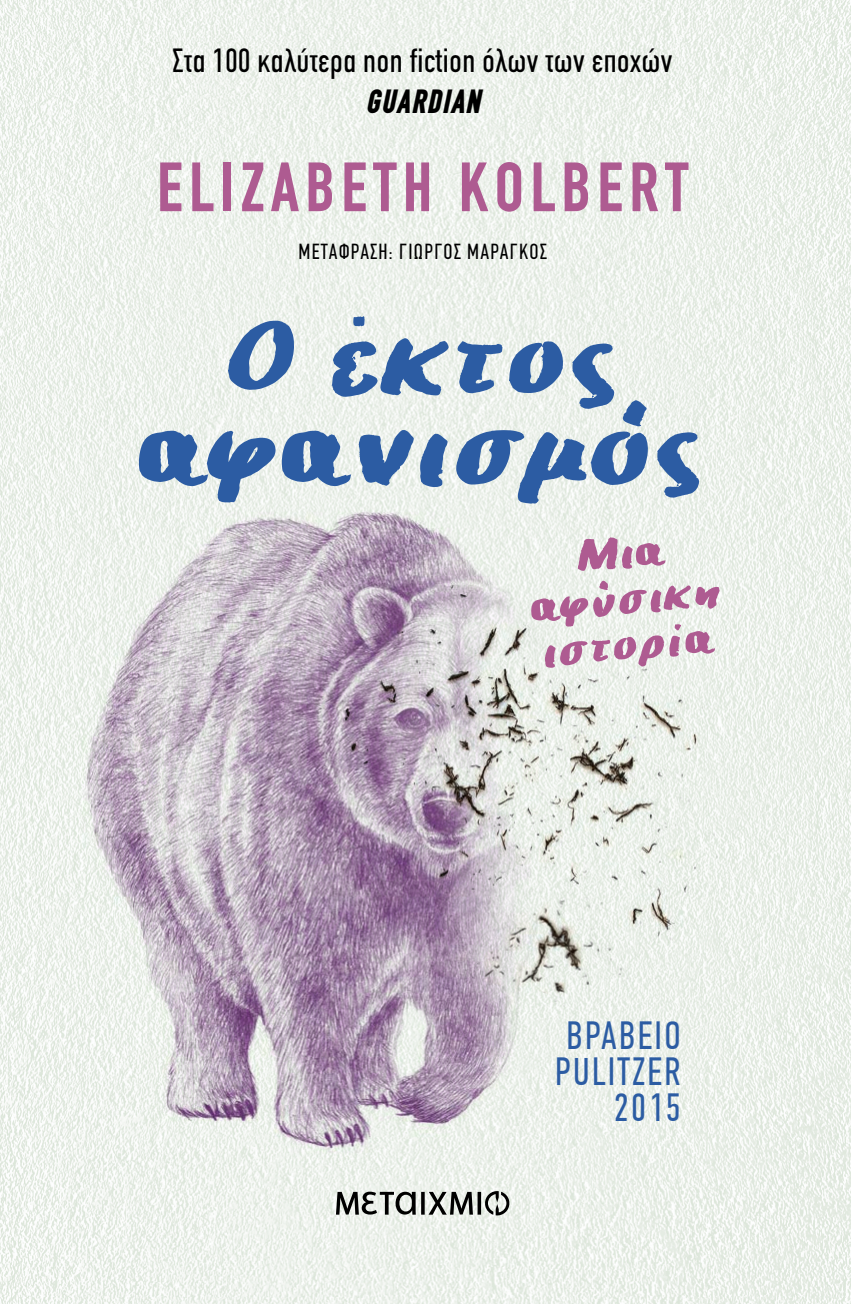
<style>
.page{position:relative;width:851px;height:1304px;background:#fff}
.page>*{position:absolute;margin:0;border:0;box-sizing:border-box;transform-origin:0 0}
.t1{font:114px/88.8px "Yiannisbrush 4";letter-spacing:-.02em;color:#2c5ca3;text-align:center}
.t2{font:700 70px "PF Din Text Compressed";letter-spacing:.08em;color:#ae5b91}
.t3{font:48px/46px "Yiannisbrush 4";color:#ae5b91;text-align:center}
.t4{font:39.2px/36px "PF Din Text Comp Pro";letter-spacing:.06em;color:#2c5ca3;text-align:right}
.t5{font:33.8px "PF Din Text Compressed";letter-spacing:.02em;color:#000}
.t6{font:italic 900 33.8px "PF Din Text Compressed";letter-spacing:.02em;color:#000}
.t7{font:22px "PF Din Text Compressed";letter-spacing:.06em;color:#000}
.s1{font-size:108px}
</style>
<div class="page">
<img style="left:0;top:0;width:850px;height:1304px">
<svg style="left:336px;top:1191px;width:174px;height:24px"></svg>
<img style="left:82px;top:481px;width:507px;height:677px">
<img style="left:337px;top:579px;width:380px;height:402px">
<img style="left:470px;top:883px;width:173px;height:135px">
<p class="t5" style="left:173px;top:41px;width:501px">Στα 100 καλύτερα non fiction όλων των εποχών</p>
<p class="t6" style="left:365px;top:81px;width:116px">GUARDIAN</p>
<h2 class="t2" style="left:156px;top:146px;width:533px">ELIZABETH KOLBERT</h2>
<p class="t7" style="left:298px;top:239px;width:250px">ΜΕΤΑΦΡΑΣΗ: ΓΙΩΡΓΟΣ ΜΑΡΑΓΚΟΣ</p>
<h1 class="t1" style="left:138px;top:322px;width:570px"><span class="s1">Ο</span> έκτος αφανισμός</h1>
<h3 class="t3" style="left:524px;top:541px;width:194px;rotate:-5deg">Μια αφύσικη ιστορία</h3>
<p class="t4" style="left:555px;top:1018px;width:127px">BPABEIO<br>PULITZER<br>2015</p>
</div>
